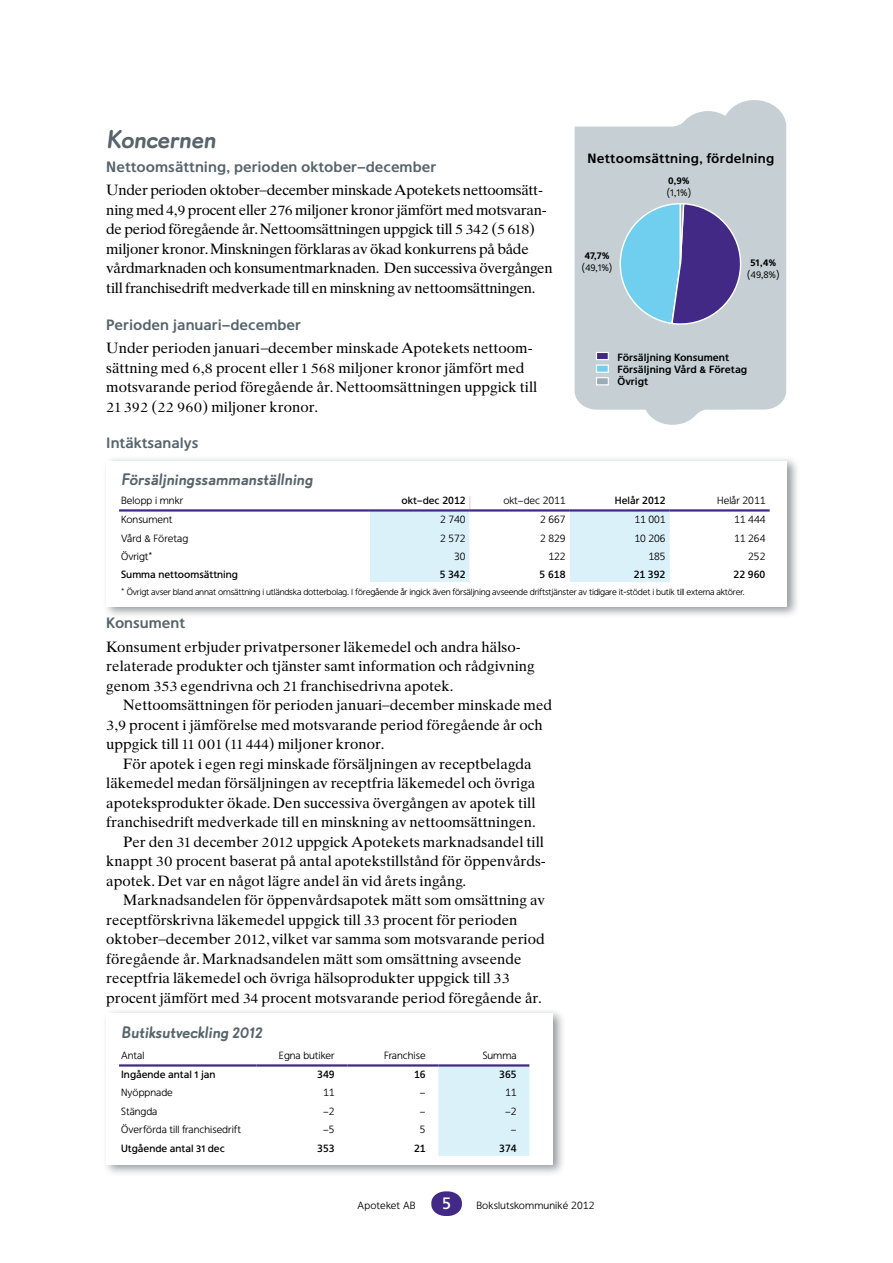
<style>
.page{position:relative;width:893px;height:1263px;background:#fff}
.page>*{position:absolute;margin:0;border:0;box-sizing:border-box;transform-origin:0 0}
.t1{font:700 25.5px "Apoprat";color:#57646c}
.t2{font:700 16.5px "Apoprat";letter-spacing:.01em;color:#57646c}
.t3{font:500 16.5px "Apoteket Sans";color:#fff}
.t4{font:15px/19.5px "Apoteket Serif";color:#000}
.t5{font:15px/19.5px "Apoteket Serif";letter-spacing:-.02em;color:#000}
.t6{font:700 15px "Apoteket Sans";color:#57646c}
.t7{font:700 13.5px "Apoteket Sans";letter-spacing:.02em;color:#000}
.t8{font:10.5px "Apoteket Sans";color:#000}
.t9{font:500 10.5px "Apoteket Sans";color:#000}
.t10{font:700 10.5px/12px "Apoteket Sans";color:#000}
.t11{font:9px "Apoteket Sans";letter-spacing:-.02em;color:#000}
</style>
<div class="page">
<svg style="left:431px;top:1191px;width:31px;height:25px"></svg>
<div style="left:103px;top:455px;width:697px;height:163px;background:#131f25;opacity:.45"></div>
<div style="left:106px;top:461px;width:681px;height:146px;background:#fff"></div>
<hr style="left:119px;top:509px;width:251px;height:3px;background:#412985">
<hr style="left:670px;top:509px;width:100px;height:3px;background:#412985">
<svg style="left:370px;top:496px;width:300px;height:86px"></svg>
<div style="left:103px;top:1008px;width:463px;height:169px;background:#131f25;opacity:.45"></div>
<div style="left:106px;top:1013px;width:447px;height:152px;background:#fff"></div>
<div style="left:438px;top:1066px;width:91px;height:90px;background:#dbf1fa"></div>
<hr style="left:119px;top:1064px;width:137px;height:2px;background:#412985">
<hr style="left:256px;top:1064px;width:91px;height:2px;background:#412985">
<hr style="left:347px;top:1064px;width:91px;height:2px;background:#412985">
<hr style="left:438px;top:1064px;width:91px;height:2px;background:#412985">
<svg style="left:575px;top:100px;width:211px;height:325px;fill:#c5cfd4"></svg>
<div style="left:596px;top:352px;width:13px;height:8px;background:#412985;border:1px solid #fff"></div>
<div style="left:596px;top:364px;width:13px;height:9px;background:#70cfee;border:1px solid #fff"></div>
<div style="left:596px;top:377px;width:13px;height:8px;background:#98adb6;border:1px solid #fff"></div>
<svg style="left:616px;top:202px;width:126px;height:124px"></svg>
<h1 class="t1" style="left:106px;top:124px;width:111px">Koncernen</h1>
<p class="t6" style="left:106px;top:158px;width:331px">Nettoomsättning, perioden oktober–december</p>
<p class="t5" style="left:106px;top:180px;width:448px">Under perioden oktober–december minskade Apotekets nettoomsätt&shy;ning med 4,9 procent eller 276 miljoner kronor jämfört med motsvaran&shy;de period föregående år. Nettoomsättningen uppgick till 5 342 (5 618) miljoner kronor. Minskningen förklaras av ökad konkurrens på både vårdmarknaden och konsumentmarknaden. Den successiva övergången till franchisedrift medverkade till en minskning av nettoomsättningen.</p>
<p class="t6" style="left:106px;top:315px;width:196px">Perioden januari–december</p>
<p class="t4" style="left:106px;top:338px;width:433px">Under perioden januari–december minskade Apotekets nettoom&shy;sättning med 6,8 procent eller 1 568 miljoner kronor jämfört med motsvarande period föregående år. Nettoomsättningen uppgick till 21 392 (22 960) miljoner kronor.</p>
<p class="t6" style="left:106px;top:434px;width:94px">Intäktsanalys</p>
<p class="t7" style="left:587px;top:150px;width:188px">Nettoomsättning, fördelning</p>
<p class="t10" style="left:668px;top:174px;width:23px">0,9%</p>
<p class="t8" style="left:667px;top:186px;width:26px">(1,1%)</p>
<p class="t10" style="left:584px;top:249px;width:27px">47,7%</p>
<p class="t8" style="left:581px;top:261px;width:33px">(49,1%)</p>
<p class="t10" style="left:750px;top:257px;width:27px">51,4%</p>
<p class="t8" style="left:747px;top:269px;width:34px">(49,8%)</p>
<p class="t10" style="left:618px;top:351px;width:131px">Försäljning Konsument<br>Försäljning Vård &amp; Företag<br>Övrigt</p>
<p class="t2" style="left:121px;top:469px;width:193px">Försäljningssammanställning</p>
<p class="t8" style="left:121px;top:494px;width:64px">Belopp i mnkr</p>
<p class="t9" style="left:401px;top:494px;width:66px">okt–dec 2012</p>
<p class="t8" style="left:503px;top:494px;width:64px">okt–dec 2011</p>
<p class="t9" style="left:615px;top:494px;width:52px">Helår 2012</p>
<p class="t8" style="left:717px;top:494px;width:50px">Helår 2011</p>
<p class="t8" style="left:121px;top:514px;width:53px">Konsument</p>
<p class="t8" style="left:440px;top:514px;width:27px">2 740</p>
<p class="t8" style="left:540px;top:514px;width:27px">2 667</p>
<p class="t8" style="left:634px;top:514px;width:33px">11 001</p>
<p class="t8" style="left:734px;top:514px;width:33px">11 444</p>
<p class="t8" style="left:121px;top:532px;width:68px">Vård &amp; Företag</p>
<p class="t8" style="left:440px;top:532px;width:27px">2 572</p>
<p class="t8" style="left:540px;top:532px;width:27px">2 829</p>
<p class="t8" style="left:634px;top:532px;width:33px">10 206</p>
<p class="t8" style="left:734px;top:532px;width:33px">11 264</p>
<p class="t8" style="left:121px;top:550px;width:33px">Övrigt*</p>
<p class="t8" style="left:454px;top:550px;width:13px">30</p>
<p class="t8" style="left:548px;top:550px;width:19px">122</p>
<p class="t8" style="left:648px;top:550px;width:19px">185</p>
<p class="t8" style="left:748px;top:550px;width:19px">252</p>
<p class="t9" style="left:121px;top:568px;width:118px">Summa nettoomsättning</p>
<p class="t9" style="left:440px;top:568px;width:27px">5 342</p>
<p class="t9" style="left:540px;top:568px;width:27px">5 618</p>
<p class="t9" style="left:634px;top:568px;width:33px">21 392</p>
<p class="t9" style="left:734px;top:568px;width:33px">22 960</p>
<p class="t11" style="left:121px;top:587px;width:625px">* Övrigt avser bland annat omsättning i utländska dotterbolag. I föregående år ingick även försäljning avseende driftstjänster av tidigare it-stödet i butik till externa aktörer.</p>
<p class="t6" style="left:106px;top:614px;width:80px">Konsument</p>
<p class="t4" style="left:106px;top:637px;width:430px">Konsument erbjuder privatpersoner läkemedel och andra hälso&shy;relaterade produkter och tjänster samt information och rådgivning genom 353 egendrivna och 21 franchisedrivna apotek.</p>
<p class="t4" style="left:106px;top:695px;width:447px;text-indent:17px">Nettoomsättningen för perioden januari–december minskade med<br>3,9 procent i jämförelse med motsvarande period föregående år och uppgick till 11 001 (11 444) miljoner kronor.</p>
<p class="t4" style="left:123px;top:754px;width:410px">För apotek i egen regi minskade försäljningen av receptbelagda</p>
<p class="t4" style="left:106px;top:773px;width:431px">läkemedel medan försäljningen av receptfria läkemedel och övriga</p>
<p class="t4" style="left:106px;top:793px;width:431px">apoteksprodukter ökade. Den successiva övergången av apotek till</p>
<p class="t4" style="left:106px;top:812px;width:431px">franchisedrift medverkade till en minskning av nettoomsättningen.</p>
<p class="t4" style="left:123px;top:832px;width:422px">Per den 31 december 2012 uppgick Apotekets marknadsandel till</p>
<p class="t4" style="left:106px;top:851px;width:441px">knappt 30 procent baserat på antal apotekstillstånd för öppenvårds-</p>
<p class="t4" style="left:106px;top:871px;width:362px">apotek. Det var en något lägre andel än vid årets ingång.</p>
<p class="t4" style="left:123px;top:890px;width:423px">Marknadsandelen för öppenvårdsapotek mätt som omsättning av</p>
<p class="t4" style="left:106px;top:910px;width:413px">receptförskrivna läkemedel uppgick till 33 procent för perioden</p>
<p class="t4" style="left:106px;top:929px;width:440px">oktober–december 2012, vilket var samma som motsvarande period</p>
<p class="t4" style="left:106px;top:949px;width:417px">föregående år. Marknadsandelen mätt som omsättning avseende</p>
<p class="t4" style="left:106px;top:968px;width:405px">receptfria läkemedel och övriga hälsoprodukter uppgick till 33</p>
<p class="t4" style="left:106px;top:988px;width:437px">procent jämfört med 34 procent motsvarande period föregående år.</p>
<p class="t2" style="left:121px;top:1022px;width:143px">Butiksutveckling 2012</p>
<p class="t8" style="left:121px;top:1049px;width:25px">Antal</p>
<p class="t8" style="left:279px;top:1049px;width:57px">Egna butiker</p>
<p class="t8" style="left:384px;top:1049px;width:43px">Franchise</p>
<p class="t8" style="left:483px;top:1049px;width:35px">Summa</p>
<p class="t9" style="left:121px;top:1068px;width:96px">Ingående antal 1 jan</p>
<p class="t9" style="left:317px;top:1068px;width:19px">349</p>
<p class="t9" style="left:414px;top:1068px;width:13px">16</p>
<p class="t9" style="left:499px;top:1068px;width:19px">365</p>
<p class="t8" style="left:121px;top:1086px;width:53px">Nyöppnade</p>
<p class="t8" style="left:323px;top:1086px;width:13px">11</p>
<p class="t8" style="left:420px;top:1086px;width:7px">–</p>
<p class="t8" style="left:505px;top:1086px;width:13px">11</p>
<p class="t8" style="left:121px;top:1105px;width:38px">Stängda</p>
<p class="t8" style="left:323px;top:1105px;width:13px">–2</p>
<p class="t8" style="left:420px;top:1105px;width:7px">–</p>
<p class="t8" style="left:505px;top:1105px;width:13px">–2</p>
<p class="t8" style="left:121px;top:1123px;width:121px">Överförda till franchisedrift</p>
<p class="t8" style="left:323px;top:1123px;width:13px">–5</p>
<p class="t8" style="left:420px;top:1123px;width:7px">5</p>
<p class="t8" style="left:511px;top:1123px;width:7px">–</p>
<p class="t9" style="left:121px;top:1142px;width:105px">Utgående antal 31 dec</p>
<p class="t9" style="left:317px;top:1142px;width:19px">353</p>
<p class="t9" style="left:414px;top:1142px;width:13px">21</p>
<p class="t9" style="left:499px;top:1142px;width:19px">374</p>
<p class="t8" style="left:358px;top:1199px;width:60px">Apoteket AB</p>
<p class="t3" style="left:442px;top:1193px;width:11px">5</p>
<p class="t8" style="left:476px;top:1199px;width:120px">Bokslutskommuniké 2012</p>
</div>
